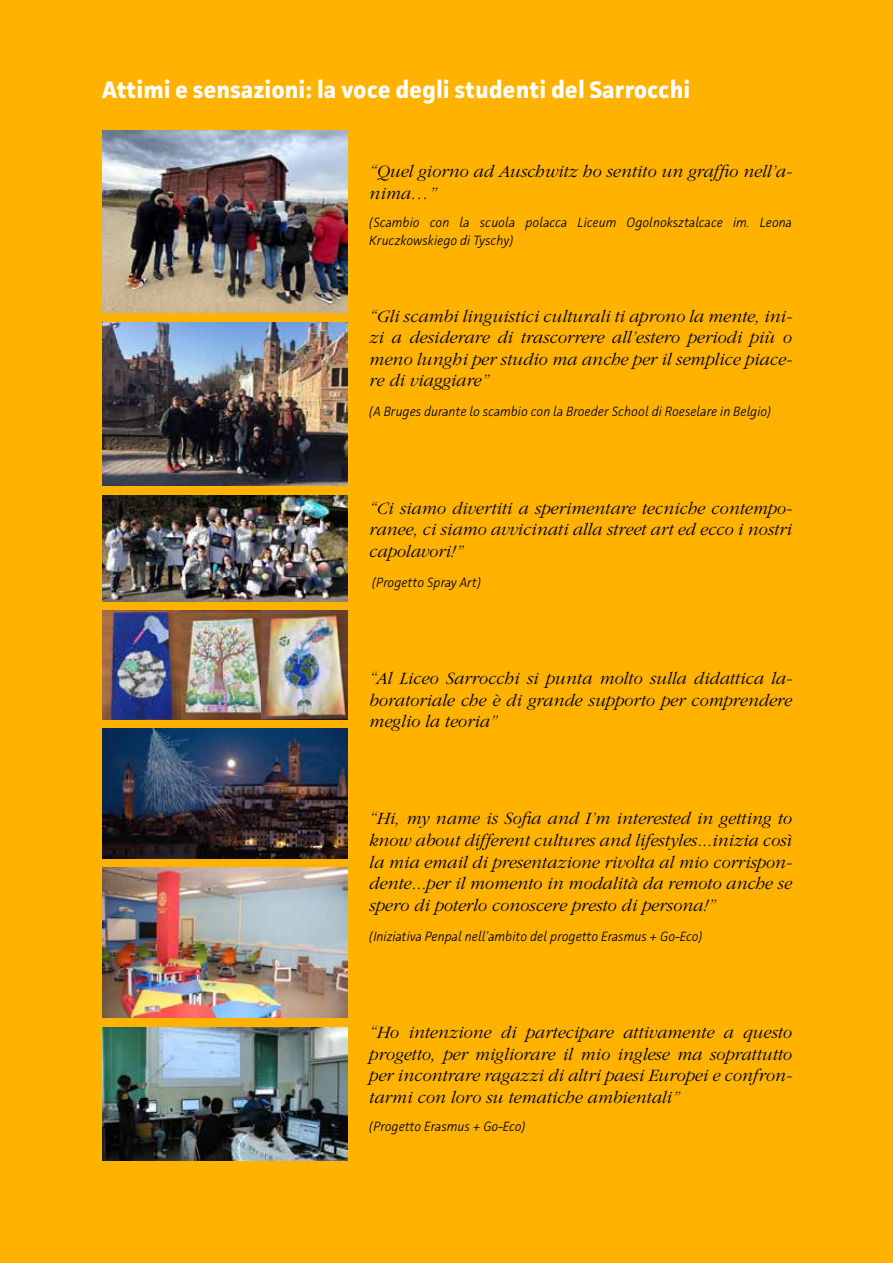
<style>
.page{position:relative;width:893px;height:1263px;background:#ffb300}
.page>*{position:absolute;margin:0;border:0;box-sizing:border-box;transform-origin:0 0}
.t1{font:700 24px "Facit";color:#fff}
.t2{font:italic 300 18px/21.6px "ITC Garamond Std";color:#000;text-align:justify}
.t3{font:italic 300 13.5px/18px "Facit";color:#000}
</style>
<div class="page">
<img style="left:102px;top:131px;width:246px;height:182px">
<img style="left:102px;top:728px;width:246px;height:130px">
<img style="left:102px;top:322px;width:246px;height:164px">
<img style="left:102px;top:1027px;width:246px;height:134px">
<img style="left:102px;top:495px;width:246px;height:107px">
<img style="left:102px;top:868px;width:246px;height:149px">
<img style="left:102px;top:611px;width:246px;height:108px">
<h1 class="t1" style="left:102px;top:75px;width:590px">Attimi e sensazioni: la voce degli studenti del Sarrocchi</h1>
<p class="t2" style="left:369px;top:161px;width:424px">“Quel giorno ad Auschwitz ho sentito un graffio nell’a&shy;nima…”</p>
<p class="t3" style="left:369px;top:213px;width:424px">(Scambio con la scuola polacca Liceum Ogolnoksztalcace im. Leona<br>Kruczkowskiego di Tyschy)</p>
<p class="t2" style="left:369px;top:305px;width:424px">“Gli scambi linguistici culturali ti aprono la mente, ini&shy;zi a desiderare di trascorrere all’estero periodi più o meno lunghi per studio ma anche per il semplice piace&shy;re di viaggiare”</p>
<p class="t3" style="left:369px;top:402px;width:403px">(A Bruges durante lo scambio con la Broeder School di Roeselare in Belgio)</p>
<p class="t2" style="left:369px;top:497px;width:424px">“Ci siamo divertiti a sperimentare tecniche contempo&shy;ranee, ci siamo avvicinati alla street art ed ecco i nostri capolavori!”</p>
<p class="t3" style="left:372px;top:573px;width:110px">(Progetto Spray Art)</p>
<p class="t2" style="left:369px;top:668px;width:424px">“Al Liceo Sarrocchi si punta molto sulla didattica la&shy;boratoriale che è di grande supporto per comprendere meglio la teoria”</p>
<p class="t2" style="left:369px;top:808px;width:424px">“Hi, my name is Sofia and I’m interested in getting to know about different cultures and lifestyles...inizia così la mia email di presentazione rivolta al mio corrispon&shy;dente...per il momento in modalità da remoto anche se spero di poterlo conoscere presto di persona!”</p>
<p class="t3" style="left:369px;top:927px;width:334px">(Iniziativa Penpal nell’ambito del progetto Erasmus + Go-Eco)</p>
<p class="t2" style="left:369px;top:1022px;width:424px">“Ho intenzione di partecipare attivamente a questo progetto, per migliorare il mio inglese ma soprattutto per incontrare ragazzi di altri paesi Europei e confron&shy;tarmi con loro su tematiche ambientali”</p>
<p class="t3" style="left:369px;top:1117px;width:157px">(Progetto Erasmus + Go-Eco)</p>
</div>
